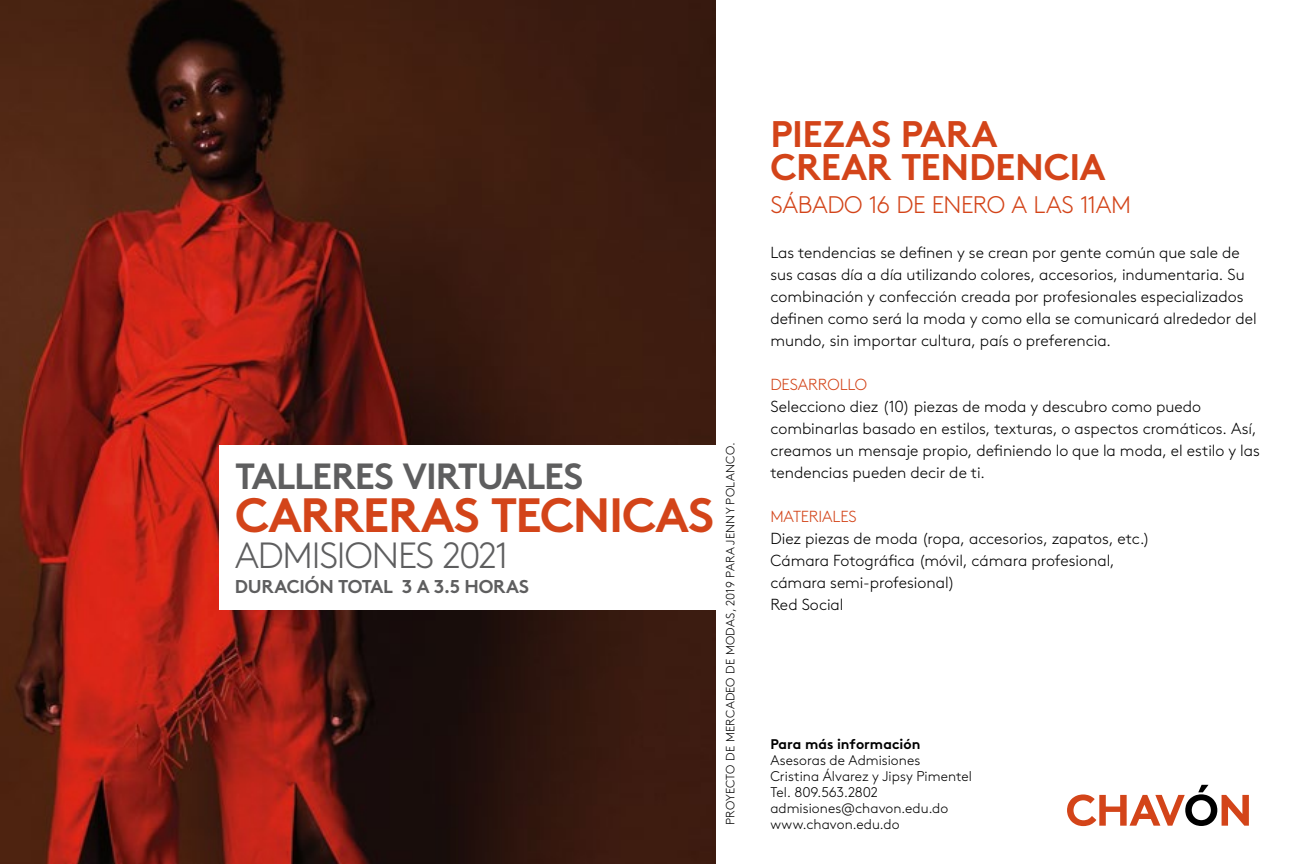
<style>
.page{position:relative;width:1296px;height:864px;background:#fff}
.page>*{position:absolute;margin:0;border:0;box-sizing:border-box;transform-origin:0 0}
.t1{font:700 48.2px "Brown Pro";letter-spacing:-.025em;color:#d34419}
.t2{font:700 37px/33px "Brown Pro";letter-spacing:-.01em;color:#d34419}
.t3{font:700 36.4px "Brown Pro";letter-spacing:-.03em;color:#5e5e5f}
.t4{font:300 36.4px "Brown Pro";letter-spacing:-.03em;color:#5e5e5f}
.t5{font:300 24px "Brown Pro";letter-spacing:-.015em;color:#d34419}
.t6{font:700 18.6px "Brown Pro";letter-spacing:-.01em;color:#5e5e5f}
.t7{font:300 16px/22px "Brown Pro";color:#000}
.t8{font:300 16px "Brown Pro";letter-spacing:-.01em;color:#d34419}
.t9{font:300 14px/16px "Brown Pro";letter-spacing:.005em;color:#000}
.t10{font:700 14px "Brown Pro";color:#000}
.t11{font:300 12px "Brown Pro";letter-spacing:.02em;color:#000}
</style>
<div class="page">
<img style="left:0;top:0;width:716px;height:864px">
<div style="left:219px;top:445px;width:513px;height:164px;background:#fff"></div>
<svg style="left:1067px;top:785px;width:182px;height:41px"></svg>
<h3 class="t3" style="left:235px;top:447px;width:350px">TALLERES VIRTUALES</h3>
<h1 class="t1" style="left:235px;top:476px;width:481px">CARRERAS TECNICAS</h1>
<h3 class="t4" style="left:235px;top:529px;width:275px">ADMISIONES 2021</h3>
<p class="t6" style="left:235px;top:571px;width:296px">DURACIÓN TOTAL 3 A 3.5 HORAS</p>
<p class="t11" style="left:721px;top:825px;width:384px;rotate:-90deg">PROYECTO DE MERCADEO DE MODAS, 2019 PARA JENNY POLANCO.</p>
<h2 class="t2" style="left:771px;top:113px;width:336px">PIEZAS PARA<br>CREAR TENDENCIA</h2>
<h3 class="t5" style="left:771px;top:187px;width:362px">SÁBADO 16 DE ENERO A LAS 11AM</h3>
<p class="t7" style="left:770px;top:240px;width:488px">Las tendencias se definen y se crean por gente común que sale de sus casas día a día utilizando colores, accesorios, indumentaria. Su combinación y confección creada por profesionales especializados definen como será la moda y como ella se comunicará alrededor del mundo, sin importar cultura, país o preferencia.</p>
<p class="t8" style="left:770px;top:372px;width:98px">DESARROLLO</p>
<p class="t7" style="left:770px;top:394px;width:491px">Selecciono diez (10) piezas de moda y descubro como puedo combinarlas basado en estilos, texturas, o aspectos cromáticos. Así, creamos un mensaje propio, definiendo lo que la moda, el estilo y las tendencias pueden decir de ti.</p>
<p class="t8" style="left:770px;top:504px;width:88px">MATERIALES</p>
<p class="t7" style="left:770px;top:526px;width:381px">Diez piezas de moda (ropa, accesorios, zapatos, etc.)<br>Cámara Fotográfica (móvil, cámara profesional, cámara semi-profesional)<br>Red Social</p>
<p class="t10" style="left:770px;top:733px;width:152px">Para más información</p>
<p class="t9" style="left:770px;top:751px;width:203px">Asesoras de Admisiones<br>Cristina Álvarez y Jipsy Pimentel<br>Tel. 809.563.2802 admisiones@chavon.edu.do www.chavon.edu.do</p>
</div>
